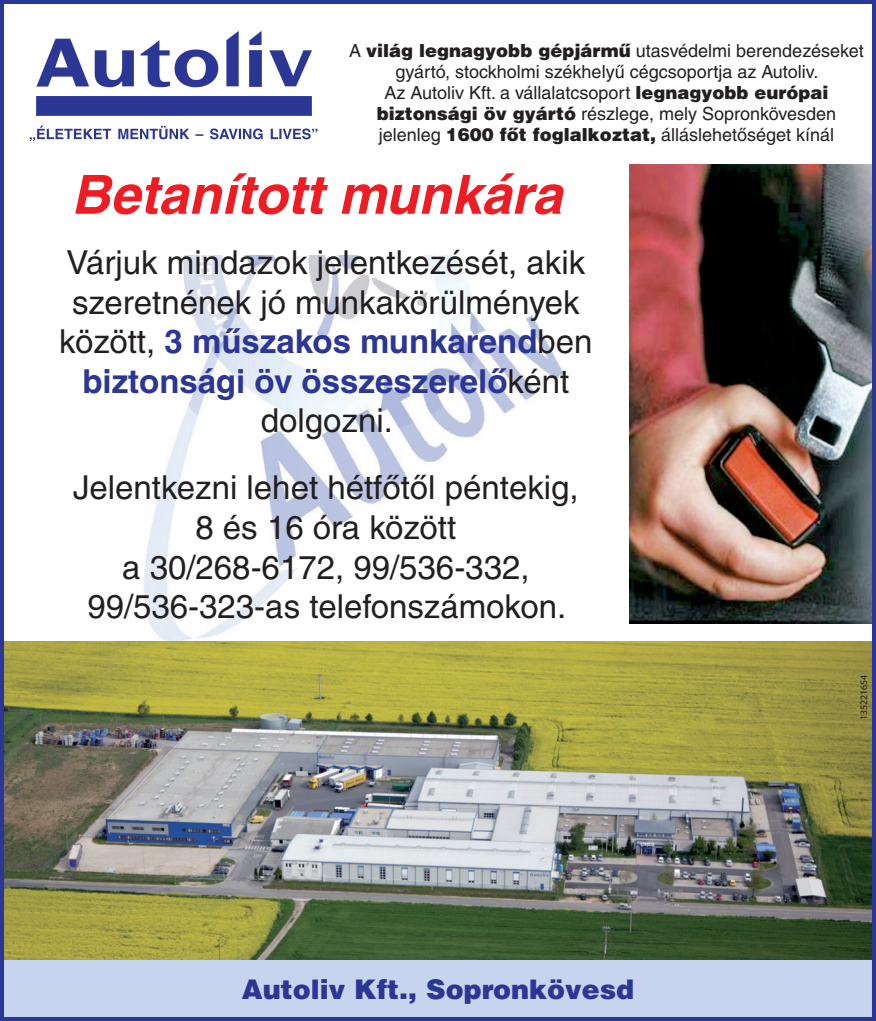
<style>
.page{position:relative;width:876px;height:1021px;background:#fff}
.page>*{position:absolute;margin:0;border:0;box-sizing:border-box;transform-origin:0 0}
.t1{font:italic 700 54px "Helvetica Reg OT";color:#ee1d23}
.t2{font:33px/39.6px "Helvetica Reg OT";color:#231f20;text-align:center}
.t3{font:27px "Helvetica Bla OT";color:#2c3695}
.t4{font:18px/21px "Helvetica Reg OT";color:#231f20;text-align:center}
.t5{font:9.9px "Myriad Pro";color:#231f20}
.s1{font-family:"Helvetica Bla OT"}
.s2{font-weight:700;color:#2c3695}
</style>
<div class="page">
<img style="left:144px;top:255px;width:420px;height:386px">
<div style="left:0;top:956px;width:876px;height:64px;background:#c6d5ed"></div>
<svg style="left:249px;top:31px;width:13px;height:55px"></svg>
<svg style="left:36px;top:39px;width:53px;height:48px"></svg>
<svg style="left:95px;top:50px;width:39px;height:37px"></svg>
<svg style="left:226px;top:31px;width:13px;height:55px"></svg>
<svg style="left:269px;top:50px;width:43px;height:36px"></svg>
<div style="left:37px;top:96px;width:275px;height:19px;background:#2b3695"></div>
<svg style="left:140px;top:40px;width:78px;height:47px"></svg>
<svg style="left:30px;top:126px;width:288px;height:15px"></svg>
<img style="left:630px;top:165px;width:241px;height:458px">
<img style="left:5px;top:641px;width:866px;height:318px">
<div style="left:0;top:0;width:876px;height:1020px;border:4px solid #2c3695"></div>
<p class="t4" style="left:349px;top:40px;width:516px">A <span class="s1">világ legnagyobb gépjármű</span> utasvédelmi berendezéseket gyártó, stockholmi székhelyű cégcsoportja az Autoliv.<br>Az Autoliv Kft. a vállalatcsoport <span class="s1">legnagyobb európai biztonsági öv gyártó</span> részlege, mely Sopronkövesden jelenleg <span class="s1">1600 főt foglalkoztat,</span> álláslehetőséget kínál</p>
<h1 class="t1" style="left:71px;top:162px;width:492px">Betanított munkára</h1>
<h2 class="t2" style="left:59px;top:242px;width:535px">Várjuk mindazok jelentkezését, akik szeretnének jó munkakörülmények között, <span class="s2">3 műszakos munkarend</span>ben <span class="s2">biztonsági öv összeszerelő</span>ként dolgozni.</h2>
<h2 class="t2" style="left:73px;top:468px;width:507px">Jelentkezni lehet hétfőtől péntekig,<br>8 és 16 óra között<br>a 30/268-6172, 99/536-332,<br>99/536-323-as telefonszámokon.</h2>
<h3 class="t3" style="left:242px;top:971px;width:394px">Autoliv Kft., Sopronkövesd</h3>
<p class="t5" style="left:857px;top:720px;width:47px;rotate:-90deg">135221654</p>
</div>
